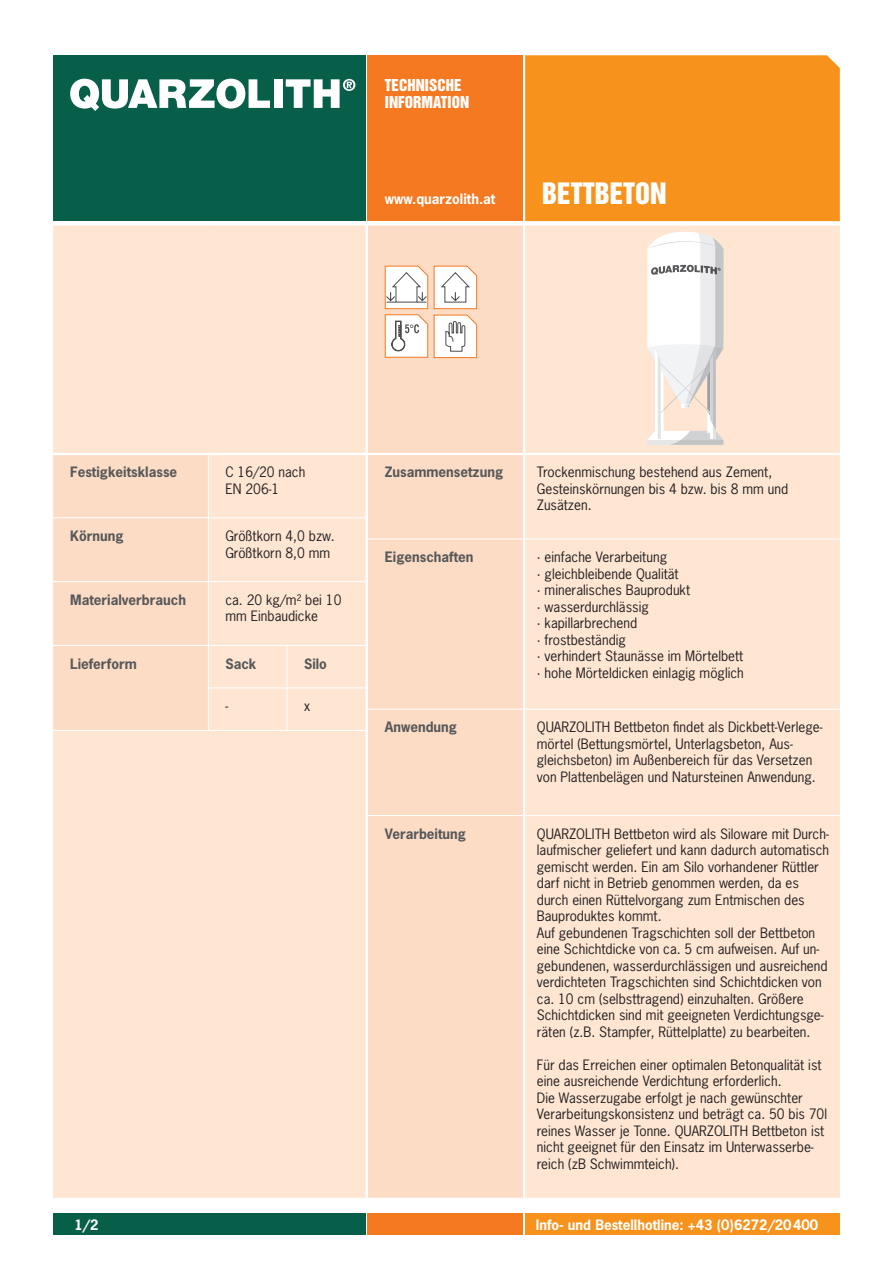
<style>
.page{position:relative;width:893px;height:1263px;background:#fff}
.page>*{position:absolute;margin:0;border:0;box-sizing:border-box;transform-origin:0 0}
.Subline_weiss{font:27px "Helvetica Inserat LT Std";color:#fff}
.Subline_weiss-2{font:15px/17.2px "Helvetica Inserat LT Std";color:#fff}
.Copy{font:13.5px/16.5px "News Gothic Std";color:#231f20}
.Copy-2{font:700 13.5px "News Gothic Std";color:#57585a}
.Copy-3{font:700 13.5px "News Gothic Std";color:#fff}
</style>
<div class="page">
<div style="left:368px;top:225px;width:155px;height:973px;background:#fddcc5"></div>
<div style="left:525px;top:225px;width:315px;height:973px;background:#fee6d3"></div>
<hr style="left:368px;top:539px;width:155px;height:1px;background:#fff">
<hr style="left:525px;top:539px;width:315px;height:1px;background:#fff">
<hr style="left:368px;top:709px;width:155px;height:1px;background:#fff">
<hr style="left:525px;top:709px;width:315px;height:1px;background:#fff">
<hr style="left:368px;top:815px;width:155px;height:1px;background:#fff">
<hr style="left:525px;top:815px;width:315px;height:1px;background:#fff">
<hr style="left:368px;top:453px;width:156px;height:2px;background:#fff">
<hr style="left:524px;top:453px;width:316px;height:2px;background:#fff">
<div style="left:53px;top:225px;width:313px;height:973px;background:#fee6d3"></div>
<div style="left:53px;top:455px;width:155px;height:275px;background:#fddcc5"></div>
<hr style="left:53px;top:730px;width:155px;height:1px;background:#fff">
<hr style="left:208px;top:730px;width:79px;height:1px;background:#fff">
<hr style="left:287px;top:730px;width:81px;height:1px;background:#fff">
<hr style="left:208px;top:455px;width:1px;height:62px;background:#fff">
<hr style="left:53px;top:517px;width:155px;height:1px;background:#fff">
<hr style="left:208px;top:517px;width:79px;height:1px;background:#fff">
<hr style="left:208px;top:518px;width:1px;height:63px;background:#fff">
<hr style="left:287px;top:517px;width:79px;height:1px;background:#fff">
<hr style="left:53px;top:581px;width:155px;height:1px;background:#fff">
<hr style="left:208px;top:581px;width:79px;height:1px;background:#fff">
<hr style="left:208px;top:582px;width:1px;height:63px;background:#fff">
<hr style="left:287px;top:581px;width:79px;height:1px;background:#fff">
<hr style="left:53px;top:645px;width:155px;height:1px;background:#fff">
<hr style="left:208px;top:645px;width:79px;height:1px;background:#fff">
<hr style="left:208px;top:646px;width:1px;height:41px;background:#fff">
<hr style="left:287px;top:645px;width:79px;height:1px;background:#fff">
<hr style="left:287px;top:646px;width:1px;height:41px;background:#fff">
<hr style="left:208px;top:687px;width:79px;height:1px;background:#fff">
<hr style="left:208px;top:688px;width:1px;height:42px;background:#fff">
<hr style="left:287px;top:687px;width:79px;height:1px;background:#fff">
<hr style="left:287px;top:688px;width:1px;height:42px;background:#fff">
<hr style="left:53px;top:453px;width:155px;height:2px;background:#fff">
<hr style="left:208px;top:453px;width:79px;height:2px;background:#fff">
<hr style="left:287px;top:453px;width:81px;height:2px;background:#fff">
<svg style="left:384px;top:265px;width:94px;height:93px"></svg>
<div style="left:53px;top:55px;width:313px;height:166px;background:#075f4a"></div>
<div style="left:525px;top:55px;width:315px;height:166px;background:#f7931d"></div>
<div style="left:368px;top:55px;width:155px;height:166px;background:#f47921"></div>
<svg style="left:70px;top:79px;width:200px;height:32px"></svg>
<div style="left:274px;top:79px;width:9px;height:29px;background:#fff"></div>
<svg style="left:286px;top:79px;width:69px;height:29px"></svg>
<div style="left:53px;top:1213px;width:313px;height:21px;background:#075f4a"></div>
<div style="left:368px;top:1213px;width:155px;height:21px;background:#f47921"></div>
<div style="left:525px;top:1213px;width:315px;height:21px;background:#f7931d"></div>
<svg style="left:647px;top:232px;width:77px;height:213px"></svg>
<p class="Subline_weiss-2" style="left:385px;top:77px;width:86px">TECHNISCHE<br>INFORMATION</p>
<p class="Copy-3" style="left:385px;top:190px;width:112px">www.quarzolith.at</p>
<p class="Subline_weiss" style="left:542px;top:177px;width:126px">BETTBETON</p>
<p class="Copy-2" style="left:70px;top:463px;width:109px">Festigkeitsklasse</p>
<p class="Copy" style="left:225px;top:464px;width:82px">C 16/20 nach</p>
<p class="Copy" style="left:225px;top:480px;width:56px">EN 206-1</p>
<p class="Copy-2" style="left:70px;top:527px;width:55px">Körnung</p>
<p class="Copy" style="left:225px;top:528px;width:111px">Größtkorn 4,0 bzw.</p>
<p class="Copy" style="left:225px;top:544px;width:106px">Größtkorn 8,0 mm</p>
<p class="Copy-2" style="left:70px;top:591px;width:117px">Materialverbrauch</p>
<p class="Copy" style="left:225px;top:591px;width:118px">ca. 20 kg/m² bei 10 mm Einbaudicke</p>
<p class="Copy-2" style="left:70px;top:655px;width:68px">Lieferform</p>
<p class="Copy-2" style="left:225px;top:655px;width:33px">Sack</p>
<p class="Copy-2" style="left:304px;top:655px;width:24px">Silo</p>
<p class="Copy" style="left:225px;top:698px;width:4px">-</p>
<p class="Copy" style="left:304px;top:698px;width:8px">x</p>
<p class="Copy-2" style="left:385px;top:463px;width:120px">Zusammensetzung</p>
<p class="Copy" style="left:537px;top:464px;width:237px">Trockenmischung bestehend aus Zement,</p>
<p class="Copy" style="left:537px;top:480px;width:253px">Gesteinskörnungen bis 4 bzw. bis 8 mm und</p>
<p class="Copy" style="left:537px;top:497px;width:56px">Zusätzen.</p>
<p class="Copy-2" style="left:385px;top:548px;width:90px">Eigenschaften</p>
<p class="Copy" style="left:537px;top:549px;width:132px">· einfache Verarbeitung</p>
<p class="Copy" style="left:537px;top:565px;width:143px">· gleichbleibende Qualität</p>
<p class="Copy" style="left:537px;top:582px;width:155px">· mineralisches Bauprodukt</p>
<p class="Copy" style="left:537px;top:598px;width:114px">· wasserdurchlässig</p>
<p class="Copy" style="left:537px;top:615px;width:102px">· kapillarbrechend</p>
<p class="Copy" style="left:537px;top:631px;width:91px">· frostbeständig</p>
<p class="Copy" style="left:537px;top:648px;width:208px">· verhindert Staunässe im Mörtelbett</p>
<p class="Copy" style="left:537px;top:664px;width:209px">· hohe Mörteldicken einlagig möglich</p>
<p class="Copy-2" style="left:385px;top:718px;width:74px">Anwendung</p>
<p class="Copy" style="left:537px;top:719px;width:287px">QUARZOLITH Bettbeton findet als Dickbett-Verlege&shy;mörtel (Bettungsmörtel, Unterlagsbeton, Aus&shy;gleichsbeton) im Außenbereich für das Versetzen von Plattenbelägen und Natursteinen Anwendung.</p>
<p class="Copy-2" style="left:385px;top:825px;width:83px">Verarbeitung</p>
<p class="Copy" style="left:537px;top:825px;width:294px">QUARZOLITH Bettbeton wird als Siloware mit Durch&shy;laufmischer geliefert und kann dadurch automatisch gemischt werden. Ein am Silo vorhandener Rüttler darf nicht in Betrieb genommen werden, da es durch einen Rüttelvorgang zum Entmischen des Bauproduktes kommt.</p>
<p class="Copy" style="left:537px;top:924px;width:292px">Auf gebundenen Tragschichten soll der Bettbeton eine Schichtdicke von ca. 5 cm aufweisen. Auf un&shy;gebundenen, wasserdurchlässigen und ausreichend verdichteten Tragschichten sind Schichtdicken von ca. 10 cm (selbsttragend) einzuhalten. Größere Schichtdicken sind mit geeigneten Verdichtungsge&shy;räten (z.B. Stampfer, Rüttelplatte) zu bearbeiten.</p>
<p class="Copy" style="left:537px;top:1056px;width:286px">Für das Erreichen einer optimalen Betonqualität ist eine ausreichende Verdichtung erforderlich.</p>
<p class="Copy" style="left:537px;top:1089px;width:292px">Die Wasserzugabe erfolgt je nach gewünschter Verarbeitungskonsistenz und beträgt ca. 50 bis 70l reines Wasser je Tonne. QUARZOLITH Bettbeton ist nicht geeignet für den Einsatz im Unterwasserbe&shy;reich (zB Schwimmteich).</p>
<p class="Copy-3" style="left:74px;top:1216px;width:26px">1/2</p>
<p class="Copy-3" style="left:536px;top:1216px;width:284px">Info- und Bestellhotline: +43 (0)6272/20400</p>
</div>
